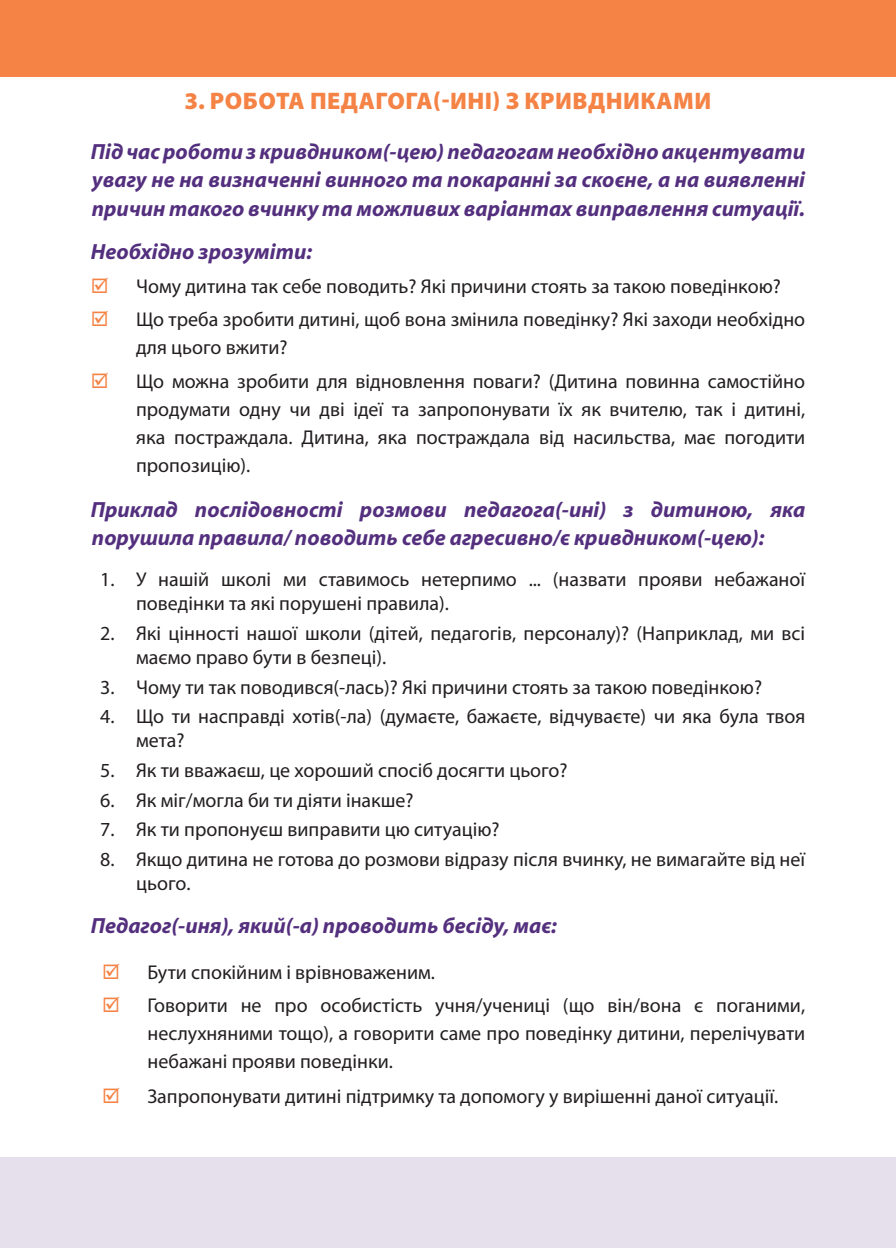
<style>
.page{position:relative;width:896px;height:1248px;background:#fff}
.page>*{position:absolute;margin:0;border:0;box-sizing:border-box;transform-origin:0 0}
.Заглдовок_2{font:900 24px "Myriad Pro";letter-spacing:.02em;color:#f58345}
.text_Bold_It{font:italic 700 22px/28px "Myriad Pro";color:#532f7e;text-align:justify}
.t1{font:20px/28px "Myriad Pro";color:#231f20}
</style>
<div class="page">
<div style="left:0;top:0;width:896px;height:77px;background:#f58345"></div>
<div style="left:0;top:1157px;width:896px;height:90px;background:#e5e0eb"></div>
<p class="Заглдовок_2" style="left:184px;top:87px;width:528px">3. РОБОТА ПЕДАГОГА(-ИНІ) З КРИВДНИКАМИ</p>
<p class="text_Bold_It" style="left:91px;top:138px;width:716px">Під час роботи з кривдником(-цею) педагогам необхідно акцентувати увагу не на визначенні винного та покаранні за скоєне, а на виявленні причин такого вчинку та можливих варіантах виправлення ситуації.</p>
<p class="text_Bold_It" style="left:91px;top:238px;width:223px">Необхідно зрозуміти:</p>
<p class="t1" style="left:136px;top:272px;width:646px">Чому дитина так себе поводить? Які причини стоять за такою поведінкою?</p>
<p class="t1" style="left:136px;top:306px;width:671px">Що треба зробити дитині, щоб вона змінила поведінку? Які заходи необхідно для цього вжити?</p>
<p class="t1" style="left:136px;top:367px;width:671px;text-align:justify">Що можна зробити для відновлення поваги? (Дитина повинна самостійно продумати одну чи дві ідеї та запропонувати їх як вчителю, так і дитині, яка постраждала. Дитина, яка постраждала від насильства, має погодити пропозицію).</p>
<p class="text_Bold_It" style="left:91px;top:496px;width:716px">Приклад послідовності розмови педагога(-ині) з дитиною, яка порушила правила/ поводить себе агресивно/є кривдником(-цею):</p>
<p class="t1" style="left:136px;top:568px;width:670px;line-height:24px;text-indent:-36px">1. У нашій школі ми ставимось нетерпимо ... (назвати прояви небажаної поведінки та які порушені правила).</p>
<p class="t1" style="left:136px;top:621px;width:670px;line-height:24px;text-indent:-36px">2. Які цінності нашої школи (дітей, педагогів, персоналу)? (Наприклад, ми всі маємо право бути в безпеці).</p>
<p class="t1" style="left:100px;top:673px;width:663px">3. Чому ти так поводився(-лась)? Які причини стоять за такою поведінкою?</p>
<p class="t1" style="left:136px;top:705px;width:671px;line-height:24px;text-indent:-36px">4. Що ти насправді хотів(-ла) (думаєте, бажаєте, відчуваєте) чи яка була твоя мета?</p>
<p class="t1" style="left:100px;top:756px;width:469px">5. Як ти вважаєш, це хороший спосіб досягти цього?</p>
<p class="t1" style="left:100px;top:786px;width:315px">6. Як міг/могла би ти діяти інакше?</p>
<p class="t1" style="left:100px;top:816px;width:401px">7. Як ти пропонуєш виправити цю ситуацію?</p>
<p class="t1" style="left:136px;top:847px;width:670px;line-height:24px;text-indent:-36px">8. Якщо дитина не готова до розмови відразу після вчинку, не вимагайте від неї цього.</p>
<p class="text_Bold_It" style="left:91px;top:912px;width:467px">Педагог(-иня), який(-а) проводить бесіду, має:</p>
<p class="t1" style="left:147px;top:958px;width:289px">Бути спокійним і врівноваженим.</p>
<p class="t1" style="left:147px;top:991px;width:659px;text-align:justify">Говорити не про особистість учня/учениці (що він/вона є поганими, неслухняними тощо), а говорити саме про поведінку дитини, перелічувати небажані прояви поведінки.</p>
<p class="t1" style="left:147px;top:1082px;width:632px">Запропонувати дитині підтримку та допомогу у вирішенні даної ситуації.</p>
</div>
